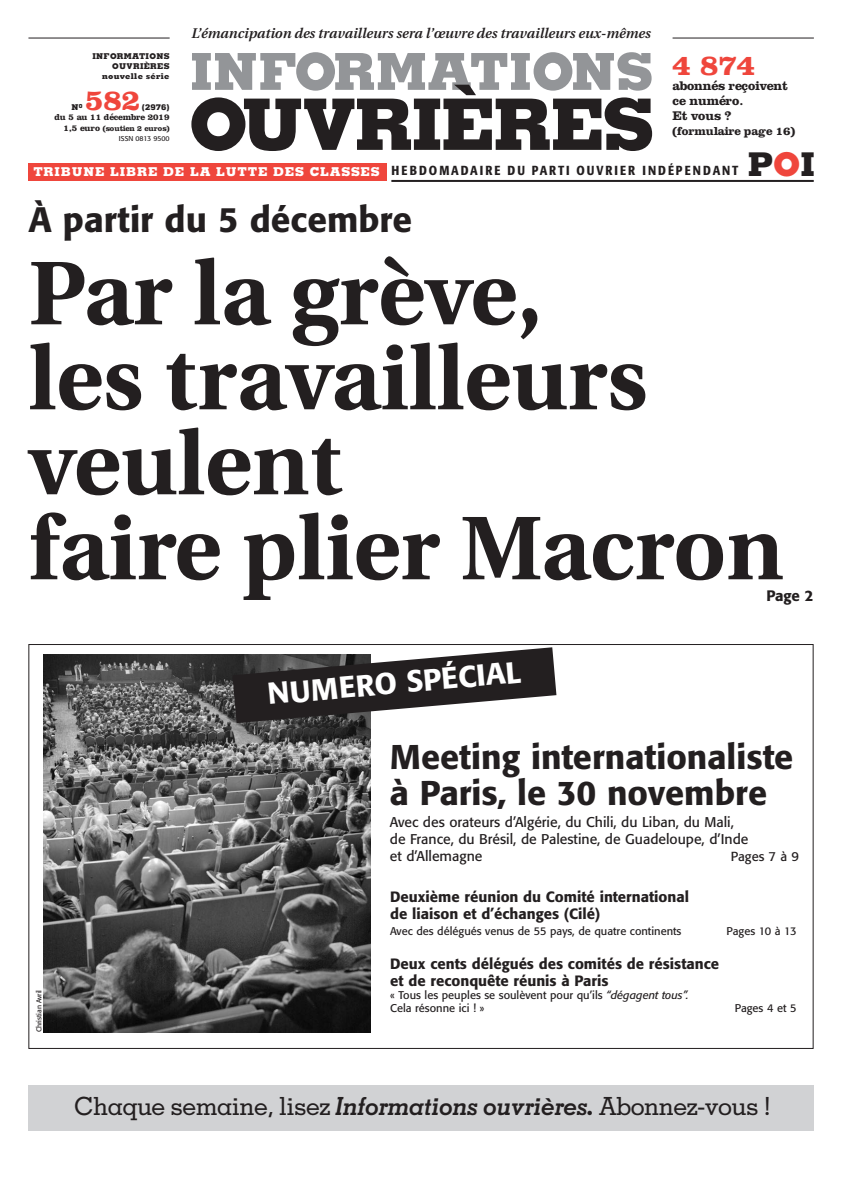
<style>
.page{position:relative;width:842px;height:1191px;background:#fff}
.page>*{position:absolute;margin:0;border:0;box-sizing:border-box;transform-origin:0 0}
.t1{font:700 90px/85px "Utopia";color:#231f20}
.t2{font:800 71px "Memphis";letter-spacing:-.035em;color:#231f20}
.t3{font:800 51px "Memphis";color:#939598}
.t4{font:500 35px "Formata";color:#231f20}
.t5{font:500 34px/36px "Formata";color:#231f20}
.t6{font:800 32.7px "Memphis";color:#231f20}
.t7{font:500 30px "Formata";color:#fff}
.t8{font:700 30px "Clarendon";color:#ef463c}
.t9{font:500 25px "Memphis";letter-spacing:-.025em;color:#231f20}
.t10{font:500 15px "Formata";color:#231f20}
.t11{font:500 14.8px/17px "Formata";color:#231f20}
.t12{font:14px/17px "Formata";color:#231f20}
.t13{font:italic 600 14px "Utopia";color:#231f20}
.t14{font:500 condensed 13px "Formata";letter-spacing:.155em;color:#231f20}
.t15{font:700 13px/15px "Clarendon";color:#231f20}
.t16{font:13px "Formata";color:#231f20}
.t17{font:700 12px "Clarendon";color:#231f20}
.t18{font:11.1px/13px "Formata";color:#231f20}
.t19{font:700 9px "Clarendon";color:#231f20}
.t20{font:800 8px/10px "Memphis";letter-spacing:.035em;color:#231f20;text-align:right}
.t21{font:700 8px "Clarendon";letter-spacing:-.03em;color:#231f20}
.t22{font:7px "Formata";color:#231f20}
.s1{font-size:9px}
.s2{font-family:"Memphis";font-weight:800;font-stretch:normal;font-size:12.2px;color:#fff}
.s3{color:#ef463c}
.s4{font-style:italic}
.s5{font-weight:700;font-style:italic}
</style>
<div class="page">
<hr style="left:28px;top:38px;width:142px;height:1px;background:#231f20">
<hr style="left:672px;top:38px;width:142px;height:1px;background:#231f20">
<div style="left:28px;top:163px;width:359px;height:18px;background:#ef463c"></div>
<hr style="left:391px;top:180px;width:423px;height:2px;background:#231f20">
<img style="left:44px;top:654px;width:327px;height:379px">
<svg style="left:232px;top:647px;width:324px;height:76px"></svg>
<div style="left:28px;top:1085px;width:786px;height:46px;background:#d1d2d4"></div>
<p class="t13" style="left:192px;top:28px;width:461px">L’émancipation des travailleurs sera l’œuvre des travailleurs eux-mêmes</p>
<h3 class="t3" style="left:190px;top:53px;width:464px">INFORMATIONS</h3>
<p class="t20" style="left:92px;top:52px;width:79px">INFORMATIONS<br>OUVRIÈRES nouvelle série</p>
<h3 class="t8" style="left:672px;top:47px;width:84px">4 874</h3>
<p class="t15" style="left:672px;top:78px;width:117px">abonnés reçoivent ce numéro.<br>Et vous ?</p>
<p class="t17" style="left:672px;top:124px;width:124px">(formulaire page 16)</p>
<h2 class="t2" style="left:189px;top:99px;width:467px">OUVRIÈRES</h2>
<h3 class="t8" style="left:85px;top:82px;width:56px">582</h3>
<p class="t20" style="left:142px;top:103px;width:29px">(2976)</p>
<p class="t19" style="left:54px;top:112px;width:117px">du 5 au 11 décembre 2019</p>
<p class="t21" style="left:64px;top:123px;width:107px"><span class="s1">1,5 euro</span> (soutien 2 euros)</p>
<p class="t22" style="left:119px;top:136px;width:52px">ISSN 0813 9500</p>
<p class="t14" style="left:33px;top:166px;width:707px"><span class="s2">TRIBUNE LIBRE DE LA LUTTE DES CLASSES</span> HEBDOMADAIRE DU PARTI OUVRIER INDÉPENDANT</p>
<p class="t20" style="left:72px;top:103px;width:12px">N<sup>0</sup></p>
<h3 class="t6" style="left:748px;top:152px;width:69px">P<span class="s3">O</span>I</h3>
<h3 class="t4" style="left:28px;top:204px;width:385px">À partir du 5 décembre</h3>
<h1 class="t1" style="left:28px;top:259px;width:757px">Par la grève,<br>les travailleurs veulent<br>faire plier Macron</h1>
<h3 class="t10" style="left:766px;top:589px;width:49px">Page 2</h3>
<h3 class="t7" style="left:266px;top:681px;width:256px;rotate:-5deg">NUMERO SPÉCIAL</h3>
<p class="t22" style="left:36px;top:1032px;width:44px;rotate:-90deg">Christian Avril</p>
<h3 class="t5" style="left:390px;top:742px;width:405px">Meeting internationaliste à Paris, le 30 novembre</h3>
<p class="t12" style="left:390px;top:815px;width:360px">Avec des orateurs d’Algérie, du Chili, du Liban, du Mali, de France, du Brésil, de Palestine, de Guadeloupe, d’Inde et d’Allemagne</p>
<p class="t16" style="left:731px;top:851px;width:70px">Pages 7 à 9</p>
<h3 class="t11" style="left:390px;top:889px;width:300px">Deuxième réunion du Comité international de liaison et d’échanges (Cilé)</h3>
<p class="t18" style="left:390px;top:925px;width:293px">Avec des délégués venus de 55 pays, de quatre continents</p>
<p class="t18" style="left:726px;top:925px;width:72px">Pages 10 à 13</p>
<h3 class="t11" style="left:390px;top:956px;width:331px">Deux cents délégués des comités de résistance et de reconquête réunis à Paris</h3>
<p class="t18" style="left:390px;top:989px;width:300px">« Tous les peuples se soulèvent pour qu’ils <span class="s4">“dégagent tous”.<br></span>Cela résonne ici ! »</p>
<p class="t18" style="left:735px;top:1002px;width:63px">Pages 4 et 5</p>
<h3 class="t9" style="left:74px;top:1096px;width:698px">Chaque semaine, lisez <span class="s5">Informations ouvrières.</span> Abonnez-vous !</h3>
</div>
